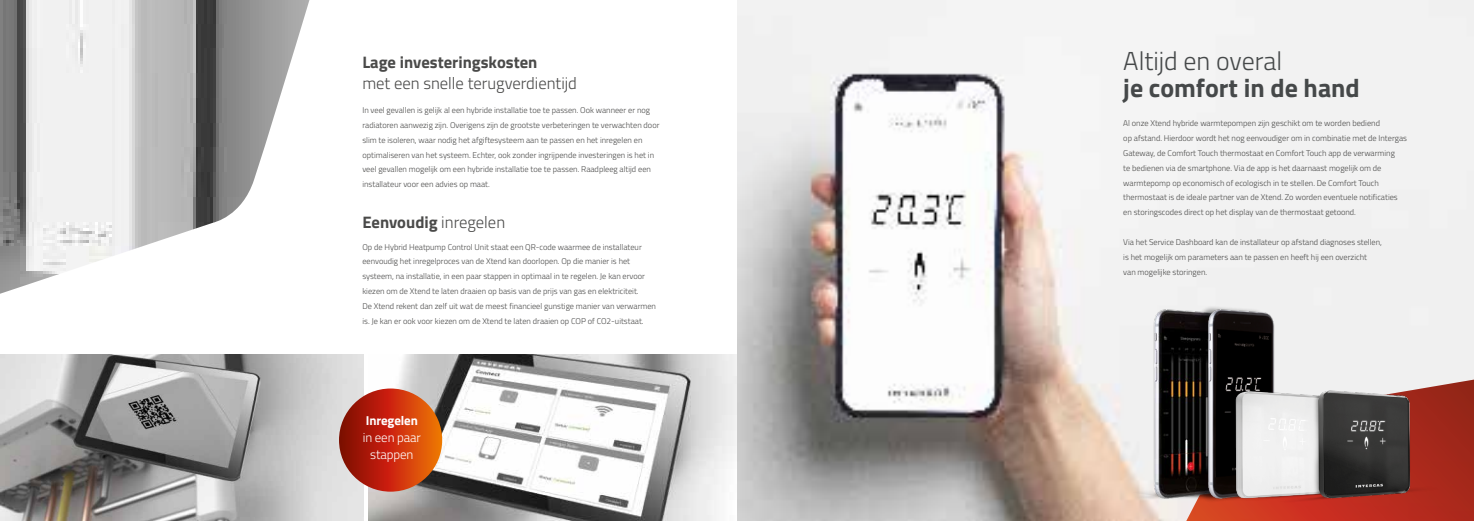
<style>
.page{position:relative;width:1474px;height:521px;background:#fff}
.page>*{position:absolute;margin:0;border:0;box-sizing:border-box;transform-origin:0 0}
.t1{font:700 25.9px "Titillium Web";color:#454849}
.t2{font:300 25.9px "Titillium Web";color:#454849}
.t3{font:700 16.62px "Titillium Web";color:#4a4a49}
.t4{font:300 16.62px "Titillium Web";color:#4a4a49}
.t5{font:300 12.95px/17.1px "Titillium Web";letter-spacing:-.01em;color:#fff;text-align:center}
.t6{font:700 12.95px "Titillium Web";letter-spacing:-.01em;color:#fff}
.t7{font:300 8.31px/14.9px "Titillium Web";color:#4a4a49}
.s1{font-weight:300}
</style>
<div class="page">
<img style="left:369px;top:354px;width:368px;height:167px">
<img style="left:0;top:0;width:309px;height:294px">
<img style="left:737px;top:0;width:736px;height:521px">
<svg style="left:1177px;top:508px;width:296px;height:13px;background:#c43726"></svg>
<img style="left:1114px;top:303px;width:54px;height:209px">
<img style="left:1168px;top:303px;width:145px;height:209px">
<img style="left:1192px;top:358px;width:281px;height:150px">
<img style="left:0;top:354px;width:364px;height:167px">
<svg style="left:339px;top:388px;width:103px;height:104px;background:#c2310c"></svg>
<h2 class="t3" style="left:362px;top:49px;width:177px">Lage investeringskosten</h2>
<h2 class="t4" style="left:362px;top:71px;width:216px">met een snelle terugverdientijd</h2>
<p class="t7" style="left:362px;top:102px;width:299px">In veel gevallen is gelijk al een hybride installatie toe te passen. Ook wanneer er nog radiatoren aanwezig zijn. Overigens zijn de grootste verbeteringen te verwachten door slim te isoleren, waar nodig het afgiftesysteem aan te passen en het inregelen en optimaliseren van het systeem. Echter, ook zonder ingrijpende investeringen is het in veel gevallen mogelijk om een hybride installatie toe te passen. Raadpleeg altijd een installateur voor een advies op maat.</p>
<h2 class="t3" style="left:362px;top:210px;width:144px">Eenvoudig <span class="s1">inregelen</span></h2>
<p class="t7" style="left:362px;top:239px;width:295px">Op de Hybrid Heatpump Control Unit staat een QR-code waarmee de installateur eenvoudig het inregelproces van de Xtend kan doorlopen. Op die manier is het systeem, na installatie, in een paar stappen in optimaal in te regelen. Je kan ervoor kiezen om de Xtend te laten draaien op basis van de prijs van gas en elektriciteit.<br>De Xtend rekent dan zelf uit wat de meest financieel gunstige manier van verwarmen is. Je kan er ook voor kiezen om de Xtend te laten draaien op COP of CO2-uitstaat.</p>
<h3 class="t6" style="left:366px;top:410px;width:53px">Inregelen</h3>
<h3 class="t5" style="left:363px;top:428px;width:59px">in een paar stappen</h3>
<h1 class="t2" style="left:1123px;top:43px;width:160px">Altijd en overal</h1>
<h1 class="t1" style="left:1123px;top:68px;width:238px">je comfort in de hand</h1>
<p class="t7" style="left:1123px;top:115px;width:285px">Al onze Xtend hybride warmtepompen zijn geschikt om te worden bediend<br>op afstand. Hierdoor wordt het nog eenvoudiger om in combinatie met de Intergas Gateway, de Comfort Touch thermostaat en Comfort Touch app de verwarming<br>te bedienen via de smartphone. Via de app is het daarnaast mogelijk om de warmtepomp op economisch of ecologisch in te stellen. De Comfort Touch thermostaat is de ideale partner van de Xtend. Zo worden eventuele notificaties en storingscodes direct op het display van de thermostaat getoond.</p>
<p class="t7" style="left:1123px;top:234px;width:260px">Via het Service Dashboard kan de installateur op afstand diagnoses stellen, is het mogelijk om parameters aan te passen en heeft hij een overzicht<br>van mogelijke storingen.</p>
</div>
